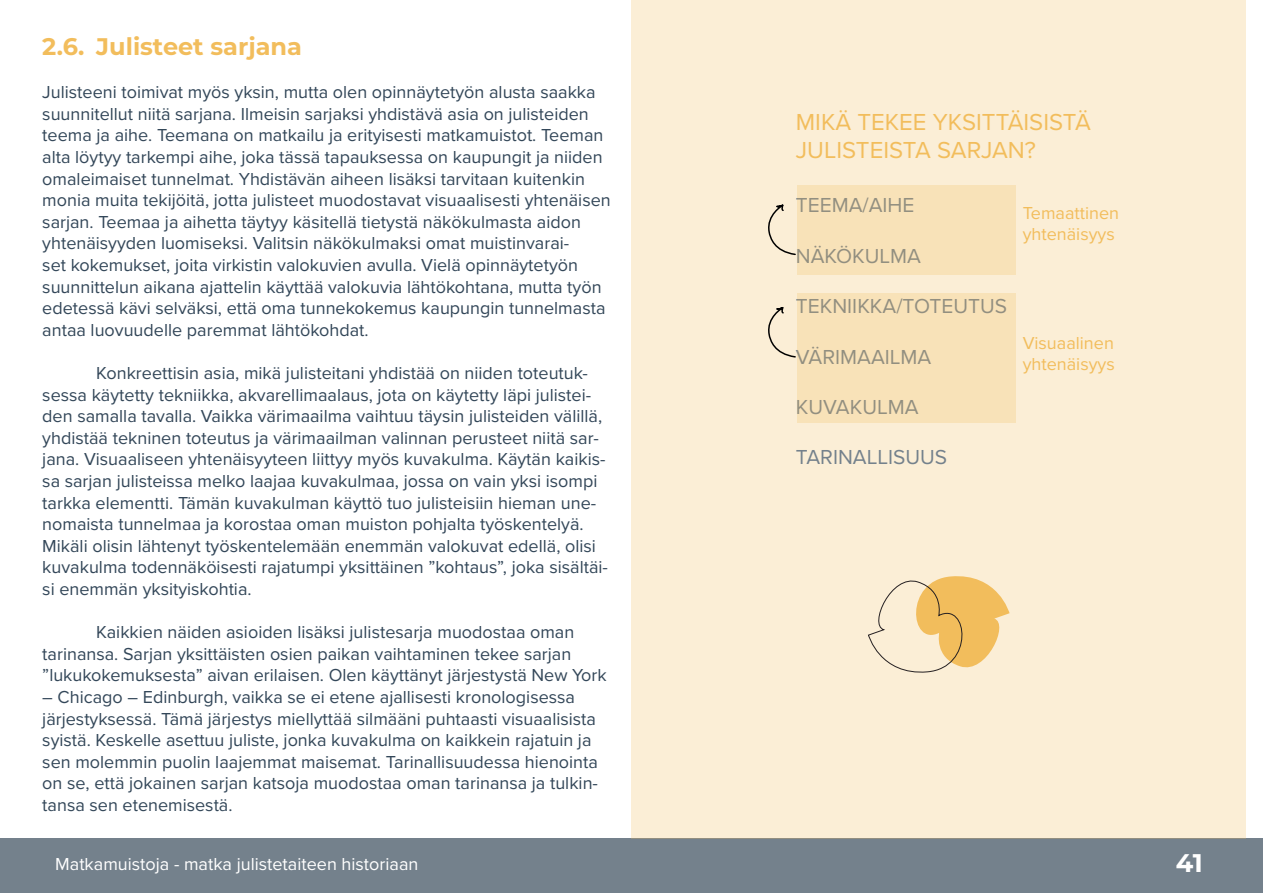
<style>
.page{position:relative;width:1263px;height:893px;background:#fff}
.page>*{position:absolute;margin:0;border:0;box-sizing:border-box;transform-origin:0 0}
.t1{font:700 25.5px "Montserrat";color:#fff}
.TÄMÄbodycopy{font:24px "Proxima Nova";color:#f2bd5c}
.t2{font:700 24px "Montserrat";color:#f2bd5c}
.TÄMÄbodycopy-2{font:21px "Proxima Nova";color:#74818c}
.t3{font:18px/21.6px "Proxima Nova";color:#334759}
.t4{font:18px "Proxima Nova";color:#f2bd5c}
.t5{font:18px "Proxima Nova";color:#fff}
</style>
<div class="page">
<div style="left:0;top:839px;width:1263px;height:54px;background:#74818c"></div>
<div style="left:631px;top:0;width:615px;height:839px;background:#fbeed6"></div>
<svg style="left:868px;top:576px;width:142px;height:97px"></svg>
<svg style="left:768px;top:204px;width:28px;height:52px"></svg>
<svg style="left:768px;top:307px;width:28px;height:51px"></svg>
<div style="left:797px;top:293px;width:218px;height:129px;background:#f8e2b8"></div>
<div style="left:797px;top:185px;width:218px;height:90px;background:#f8e2b8"></div>
<p class="t2" style="left:42px;top:29px;width:261px">2.6. Julisteet sarjana</p>
<p class="t3" style="left:42px;top:81px;width:570px">Julisteeni toimivat myös yksin, mutta olen opinnäytetyön alusta saakka suunnitellut niitä sarjana. Ilmeisin sarjaksi yhdistävä asia on julisteiden teema ja aihe. Teemana on matkailu ja erityisesti matkamuistot. Teeman alta löytyy tarkempi aihe, joka tässä tapauksessa on kaupungit ja niiden omaleimaiset tunnelmat. Yhdistävän aiheen lisäksi tarvitaan kuitenkin monia muita tekijöitä, jotta julisteet muodostavat visuaalisesti yhtenäisen sarjan. Teemaa ja aihetta täytyy käsitellä tietystä näkökulmasta aidon yhtenäisyyden luomiseksi. Valitsin näkökulmaksi omat muistinvarai-<br>set kokemukset, joita virkistin valokuvien avulla. Vielä opinnäytetyön suunnittelun aikana ajattelin käyttää valokuvia lähtökohtana, mutta työn edetessä kävi selväksi, että oma tunnekokemus kaupungin tunnelmasta antaa luovuudelle paremmat lähtökohdat.</p>
<p class="t3" style="left:42px;top:361px;width:567px;text-indent:54px">Konkreettisin asia, mikä julisteitani yhdistää on niiden toteutuk&shy;sessa käytetty tekniikka, akvarellimaalaus, jota on käytetty läpi julistei&shy;den samalla tavalla. Vaikka värimaailma vaihtuu täysin julisteiden välillä, yhdistää tekninen toteutus ja värimaailman valinnan perusteet niitä sar&shy;jana. Visuaaliseen yhtenäisyyteen liittyy myös kuvakulma. Käytän kaikis&shy;sa sarjan julisteissa melko laajaa kuvakulmaa, jossa on vain yksi isompi tarkka elementti. Tämän kuvakulman käyttö tuo julisteisiin hieman une&shy;nomaista tunnelmaa ja korostaa oman muiston pohjalta työskentelyä.<br>Mikäli olisin lähtenyt työskentelemään enemmän valokuvat edellä, olisi kuvakulma todennäköisesti rajatumpi yksittäinen ”kohtaus”, joka sisältäi&shy;si enemmän yksityiskohtia.</p>
<p class="t3" style="left:42px;top:621px;width:566px;text-indent:54px">Kaikkien näiden asioiden lisäksi julistesarja muodostaa oman tarinansa. Sarjan yksittäisten osien paikan vaihtaminen tekee sarjan ”lukukokemuksesta” aivan erilaisen. Olen käyttänyt järjestystä New York</p>
<p class="t3" style="left:42px;top:685px;width:557px">– Chicago – Edinburgh, vaikka se ei etene ajallisesti kronologisessa järjestyksessä. Tämä järjestys miellyttää silmääni puhtaasti visuaalisista syistä. Keskelle asettuu juliste, jonka kuvakulma on kaikkein rajatuin ja sen molemmin puolin laajemmat maisemat. Tarinallisuudessa hienointa on se, että jokainen sarjan katsoja muodostaa oman tarinansa ja tulkin&shy;tansa sen etenemisestä.</p>
<p class="TÄMÄbodycopy" style="left:796px;top:104px;width:296px">MIKÄ TEKEE YKSITTÄISISTÄ</p>
<p class="TÄMÄbodycopy" style="left:796px;top:132px;width:241px">JULISTEISTA SARJAN?</p>
<p class="TÄMÄbodycopy-2" style="left:796px;top:190px;width:120px">TEEMA/AIHE</p>
<p class="TÄMÄbodycopy-2" style="left:796px;top:240px;width:127px">NÄKÖKULMA</p>
<p class="TÄMÄbodycopy-2" style="left:796px;top:290px;width:213px">TEKNIIKKA/TOTEUTUS</p>
<p class="TÄMÄbodycopy-2" style="left:796px;top:341px;width:137px">VÄRIMAAILMA</p>
<p class="TÄMÄbodycopy-2" style="left:796px;top:391px;width:124px">KUVAKULMA</p>
<p class="TÄMÄbodycopy-2" style="left:796px;top:442px;width:153px">TARINALLISUUS</p>
<p class="t4" style="left:1023px;top:199px;width:98px">Temaattinen</p>
<p class="t4" style="left:1023px;top:221px;width:94px">yhtenäisyys</p>
<p class="t4" style="left:1023px;top:329px;width:93px">Visuaalinen</p>
<p class="t4" style="left:1023px;top:351px;width:94px">yhtenäisyys</p>
<p class="t5" style="left:55px;top:850px;width:365px">Matkamuistoja - matka julistetaiteen historiaan</p>
<h1 class="t1" style="left:1176px;top:844px;width:28px">41</h1>
</div>
